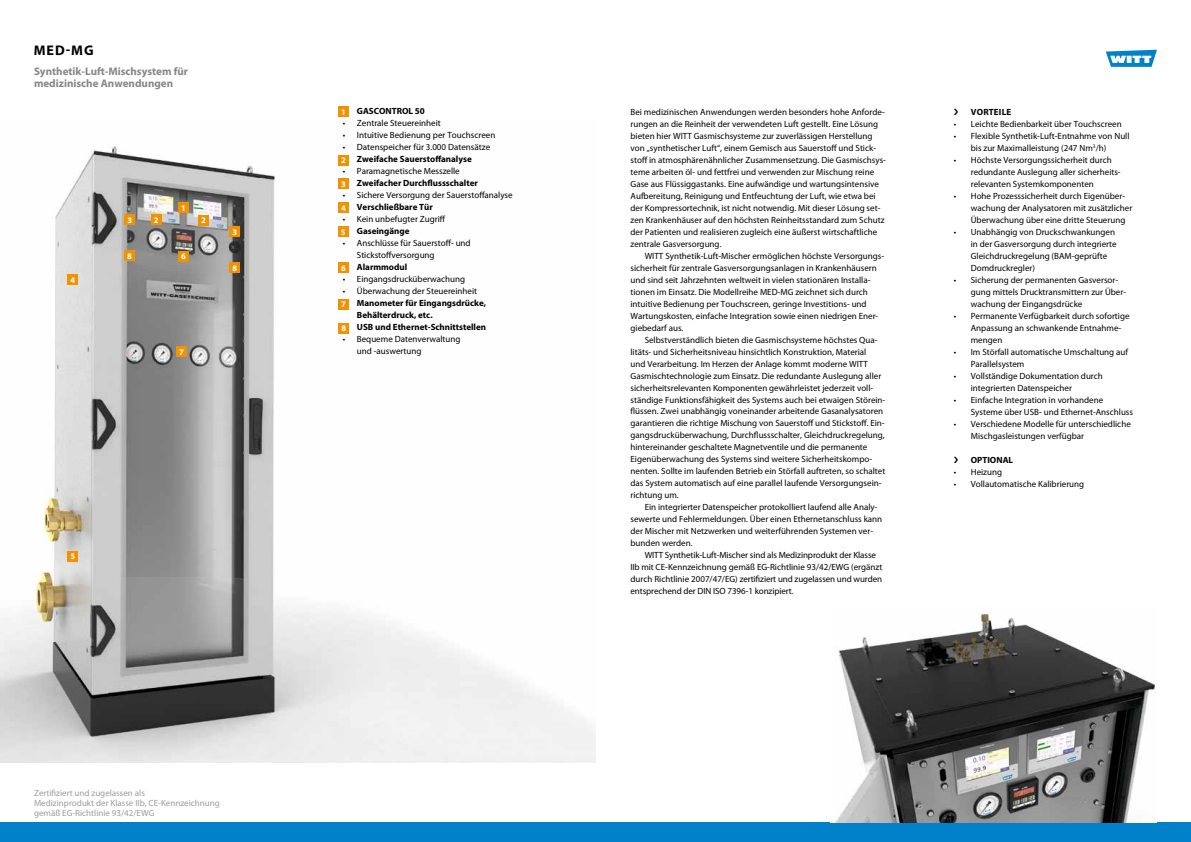
<style>
.page{position:relative;width:1191px;height:842px;background:#fff}
.page>*{position:absolute;margin:0;border:0;box-sizing:border-box;transform-origin:0 0}
.t1{font:700 14px "Myriad Pro";color:#000}
.t2{font:700 11px/12px "Myriad Pro";color:#878787}
.t3{font:9px/12px "Myriad Pro";color:#000}
.t4{font:700 9px/12px "Myriad Pro";color:#000}
.t5{font:9px/10px "Myriad Pro";color:#9d9d9c}
.t6{font:700 9px "Myriad Pro";letter-spacing:.02em;color:#000}
.t7{font:700 8.5px "Myriad Pro";color:#fff}
</style>
<div class="page">
<img style="left:0;top:146px;width:595px;height:616px">
<div style="left:338px;top:299px;width:11px;height:11px;background:#f39200"></div>
<div style="left:338px;top:155px;width:11px;height:11px;background:#f39200"></div>
<div style="left:338px;top:178px;width:11px;height:11px;background:#f39200"></div>
<div style="left:338px;top:202px;width:11px;height:11px;background:#f39200"></div>
<div style="left:338px;top:226px;width:11px;height:11px;background:#f39200"></div>
<div style="left:338px;top:262px;width:11px;height:11px;background:#f39200"></div>
<div style="left:338px;top:322px;width:11px;height:11px;background:#f39200"></div>
<div style="left:338px;top:106px;width:11px;height:11px;background:#f39200"></div>
<div style="left:67px;top:274px;width:11px;height:11px;background:#f39200"></div>
<div style="left:67px;top:551px;width:11px;height:10px;background:#f39200"></div>
<div style="left:178px;top:251px;width:11px;height:11px;background:#f39200"></div>
<div style="left:176px;top:346px;width:11px;height:11px;background:#f39200"></div>
<div style="left:124px;top:250px;width:11px;height:11px;background:#f39200"></div>
<div style="left:229px;top:262px;width:11px;height:11px;background:#f39200"></div>
<div style="left:587px;top:823px;width:604px;height:19px;background:#0081c9"></div>
<div style="left:0;top:823px;width:604px;height:19px;background:#0081c9"></div>
<svg style="left:1105px;top:50px;width:52px;height:17px"></svg>
<div style="left:178px;top:202px;width:11px;height:11px;background:#f39200"></div>
<div style="left:151px;top:214px;width:11px;height:11px;background:#f39200"></div>
<div style="left:124px;top:214px;width:11px;height:11px;background:#f39200"></div>
<div style="left:229px;top:226px;width:11px;height:11px;background:#f39200"></div>
<div style="left:198px;top:215px;width:11px;height:11px;background:#f39200"></div>
<img style="left:835px;top:613px;width:320px;height:210px">
<h1 class="t1" style="left:34px;top:41px;width:61px">MED-MG</h1>
<p class="t2" style="left:34px;top:65px;width:156px">Synthetik-Luft-Mischsystem für medizinische Anwendungen</p>
<p class="t7" style="left:71px;top:274px;width:6px">4</p>
<p class="t7" style="left:128px;top:214px;width:6px">3</p>
<p class="t7" style="left:154px;top:214px;width:6px">2</p>
<p class="t7" style="left:127px;top:250px;width:6px">8</p>
<p class="t7" style="left:181px;top:202px;width:6px">1</p>
<p class="t7" style="left:181px;top:250px;width:6px">6</p>
<p class="t7" style="left:201px;top:214px;width:6px">2</p>
<p class="t7" style="left:232px;top:226px;width:6px">3</p>
<p class="t7" style="left:232px;top:262px;width:6px">8</p>
<p class="t7" style="left:179px;top:346px;width:6px">7</p>
<p class="t7" style="left:71px;top:550px;width:6px">5</p>
<p class="t5" style="left:34px;top:787px;width:187px">Zertifiziert und zugelassen als<br>Medizinprodukt der Klasse IIb, CE-Kennzeichnung gemäß EG-Richtlinie 93/42/EWG</p>
<p class="t3" style="left:630px;top:105px;width:257px">Bei medizinischen Anwendungen werden besonders hohe Anforde&shy;rungen an die Reinheit der verwendeten Luft gestellt. Eine Lösung bieten hier WITT Gasmischsysteme zur zuverlässigen Herstellung von „synthetischer Luft“, einem Gemisch aus Sauerstoff und Stick&shy;stoff in atmosphärenähnlicher Zusammensetzung. Die Gasmischsys&shy;teme arbeiten öl- und fettfrei und verwenden zur Mischung reine Gase aus Flüssiggastanks. Eine aufwändige und wartungsintensive Aufbereitung, Reinigung und Entfeuchtung der Luft, wie etwa bei der Kompressortechnik, ist nicht notwendig. Mit dieser Lösung set&shy;zen Krankenhäuser auf den höchsten Reinheitsstandard zum Schutz der Patienten und realisieren zugleich eine äußerst wirtschaftliche zentrale Gasversorgung.</p>
<p class="t3" style="left:630px;top:249px;width:255px;text-indent:14px">WITT Synthetik-Luft-Mischer ermöglichen höchste Versorgungs&shy;sicherheit für zentrale Gasversorgungsanlagen in Krankenhäusern und sind seit Jahrzehnten weltweit in vielen stationären Installa&shy;tionen im Einsatz. Die Modellreihe MED-MG zeichnet sich durch intuitive Bedienung per Touchscreen, geringe Investitions- und Wartungskosten, einfache Integration sowie einen niedrigen Ener&shy;giebedarf aus.</p>
<p class="t3" style="left:630px;top:333px;width:256px;text-indent:14px">Selbstverständlich bieten die Gasmischsysteme höchstes Qua&shy;litäts- und Sicherheitsniveau hinsichtlich Konstruktion, Material<br>und Verarbeitung. Im Herzen der Anlage kommt moderne WITT Gasmischtechnologie zum Einsatz. Die redundante Auslegung aller sicherheitsrelevanten Komponenten gewährleistet jederzeit voll&shy;ständige Funktionsfähigkeit des Systems auch bei etwaigen Störein&shy;flüssen. Zwei unabhängig voneinander arbeitende Gasanalysatoren garantieren die richtige Mischung von Sauerstoff und Stickstoff. Ein&shy;gangsdrucküberwachung, Durchflussschalter, Gleichdruckregelung, hintereinander geschaltete Magnetventile und die permanente Eigenüberwachung des Systems sind weitere Sicherheitskompo&shy;nenten. Sollte im laufenden Betrieb ein Störfall auftreten, so schaltet das System automatisch auf eine parallel laufende Versorgungsein&shy;richtung um.</p>
<p class="t3" style="left:630px;top:501px;width:253px;text-indent:14px">Ein integrierter Datenspeicher protokolliert laufend alle Analy&shy;sewerte und Fehlermeldungen. Über einen Ethernetanschluss kann der Mischer mit Netzwerken und weiterführenden Systemen ver&shy;bunden werden.</p>
<p class="t3" style="left:630px;top:549px;width:253px;text-indent:14px">WITT Synthetik-Luft-Mischer sind als Medizinprodukt der Klasse IIb mit CE-Kennzeichnung gemäß EG-Richtlinie 93/42/EWG (ergänzt durch Richtlinie 2007/47/EG) zertifiziert und zugelassen und wurden entsprechend der DIN ISO 7396-1 konzipiert.</p>
<p class="t4" style="left:357px;top:105px;width:70px">GASCONTROL 50</p>
<p class="t3" style="left:343px;top:117px;width:99px">• Zentrale Steuereinheit</p>
<p class="t3" style="left:343px;top:129px;width:154px">• Intuitive Bedienung per Touchscreen</p>
<p class="t3" style="left:343px;top:141px;width:149px">• Datenspeicher für 3.000 Datensätze</p>
<p class="t4" style="left:357px;top:153px;width:116px">Zweifache Sauerstoffanalyse</p>
<p class="t3" style="left:343px;top:165px;width:119px">• Paramagnetische Messzelle</p>
<p class="t4" style="left:357px;top:177px;width:122px">Zweifacher Durchflussschalter</p>
<p class="t3" style="left:343px;top:189px;width:171px">• Sichere Versorgung der Sauerstoffanalyse</p>
<p class="t4" style="left:357px;top:201px;width:77px">Verschließbare Tür</p>
<p class="t3" style="left:343px;top:213px;width:104px">• Kein unbefugter Zugriff</p>
<p class="t4" style="left:357px;top:225px;width:54px">Gaseingänge</p>
<p class="t3" style="left:357px;top:237px;width:115px;text-indent:-14px">• Anschlüsse für Sauerstoff- und<br>Stickstoffversorgung</p>
<p class="t4" style="left:357px;top:261px;width:52px">Alarmmodul</p>
<p class="t3" style="left:343px;top:273px;width:124px">• Eingangsdrucküberwachung</p>
<p class="t3" style="left:343px;top:285px;width:136px">• Überwachung der Steuereinheit</p>
<p class="t4" style="left:357px;top:297px;width:131px">Manometer für Eingangsdrücke,<br>Behälterdruck, etc.<br>USB und Ethernet-Schnittstellen</p>
<p class="t3" style="left:357px;top:333px;width:105px;text-indent:-14px">• Bequeme Datenverwaltung und -auswertung</p>
<p class="t7" style="left:341px;top:106px;width:6px">1</p>
<p class="t6" style="left:970px;top:106px;width:42px">VORTEILE</p>
<p class="t3" style="left:953px;top:117px;width:169px">• Leichte Bedienbarkeit über Touchscreen</p>
<p class="t3" style="left:970px;top:129px;width:160px;text-indent:-17px">• Flexible Synthetik-Luft-Entnahme von Null bis zur Maximalleistung (247 Nm<sup>3</sup>/h)</p>
<p class="t3" style="left:970px;top:153px;width:151px;text-indent:-17px">• Höchste Versorgungssicherheit durch redundante Auslegung aller sicherheits&shy;relevanten Systemkomponenten</p>
<p class="t3" style="left:970px;top:189px;width:163px;text-indent:-17px">• Hohe Prozesssicherheit durch Eigenüber&shy;wachung der Analysatoren mit zusätzlicher<br>Überwachung über eine dritte Steuerung</p>
<p class="t3" style="left:970px;top:225px;width:147px;text-indent:-17px">• Unabhängig von Druckschwankungen in der Gasversorgung durch integrierte Gleichdruckregelung (BAM-geprüfte Domdruckregler)</p>
<p class="t3" style="left:970px;top:273px;width:157px;text-indent:-17px">• Sicherung der permanenten Gasversor&shy;gung mittels Drucktransmittern zur Über&shy;wachung der Eingangsdrücke</p>
<p class="t3" style="left:970px;top:309px;width:160px;text-indent:-17px">• Permanente Verfügbarkeit durch sofortige<br>Anpassung an schwankende Entnahme&shy;mengen</p>
<p class="t3" style="left:970px;top:345px;width:159px;text-indent:-17px">• Im Störfall automatische Umschaltung auf<br>Parallelsystem</p>
<p class="t3" style="left:970px;top:369px;width:134px;text-indent:-17px">• Vollständige Dokumentation durch integrierten Datenspeicher</p>
<p class="t3" style="left:970px;top:393px;width:164px;text-indent:-17px">• Einfache Integration in vorhandene<br>Systeme über USB- und Ethernet-Anschluss</p>
<p class="t3" style="left:970px;top:417px;width:161px;text-indent:-17px">• Verschiedene Modelle für unterschiedliche<br>Mischgasleistungen verfügbar</p>
<p class="t4" style="left:970px;top:453px;width:44px">OPTIONAL</p>
<p class="t3" style="left:953px;top:465px;width:50px">• Heizung</p>
<p class="t3" style="left:953px;top:477px;width:132px">• Vollautomatische Kalibrierung</p>
<p class="t7" style="left:341px;top:154px;width:6px">2</p>
<p class="t7" style="left:341px;top:178px;width:6px">3</p>
<p class="t7" style="left:341px;top:202px;width:6px">4</p>
<p class="t7" style="left:341px;top:226px;width:6px">5</p>
<p class="t7" style="left:341px;top:262px;width:6px">6</p>
<p class="t7" style="left:341px;top:298px;width:6px">7</p>
<p class="t7" style="left:341px;top:322px;width:6px">8</p>
</div>
